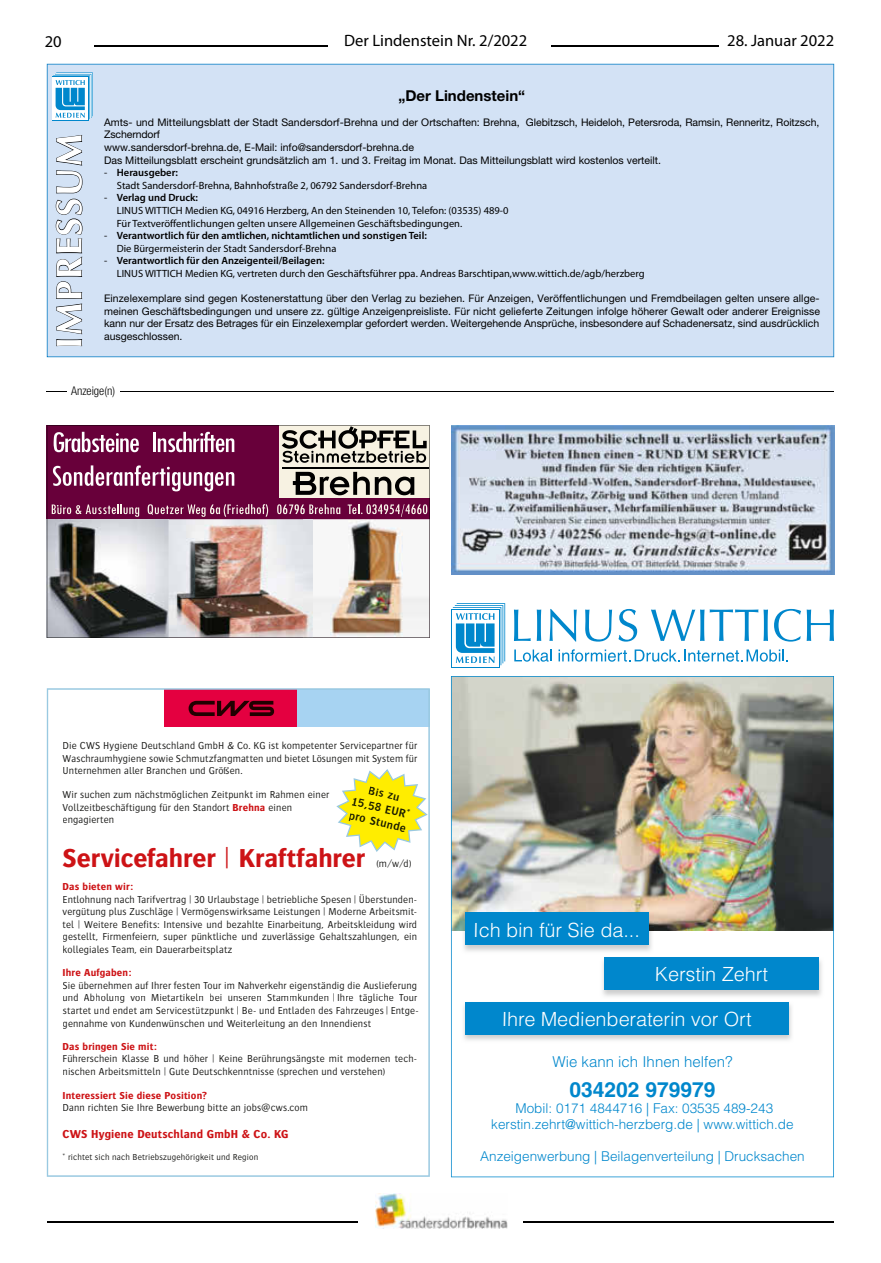
<style>
.page{position:relative;width:881px;height:1263px;background:#fff}
.page>*{position:absolute;margin:0;border:0;box-sizing:border-box;transform-origin:0 0}
.t1{font:700 36px "Optima LT";letter-spacing:.05em;color:#fff}
.t2{font:700 27px "Bosis";color:#cd1316}
.t3{font:700 21px "Helvetica LT";color:#0087cc}
.t4{font:300 19.5px "Helvetica LT";color:#fff}
.t5{font:16.5px "Myriad Pro";color:#000}
.t6{font:300 15px "Helvetica LT";color:#0087cc}
.t7{font:700 15px "Helvetica Neue LT";color:#000}
.t8{font:300 13.5px/16.2px "Helvetica LT";color:#0087cc;text-align:center}
.t9{font:700 12px "Bosis";letter-spacing:.015em;color:#cd1316}
.t10{font:600 12px/14.4px "Bosis";color:#191b00;text-align:center}
.t11{font:300 condensed 12px "Helvetica Neue LT";color:#000}
.t12{font:300 10.5px/12.6px "Bosis";letter-spacing:.015em;color:#1a1a18}
.t13{font:10.5px/12.6px "Helvetica Neue LT";color:#000}
.t14{font:10.5px/12.6px "Myriad Pro";color:#000}
.t15{font:600 10.5px/12.6px "Myriad Pro";color:#000}
.t16{font:700 10.5px "Bosis";letter-spacing:.015em;color:#cd1316}
.t17{font:300 9px "Bosis";letter-spacing:.02em;color:#1a1a18}
.s1{font-weight:600}
.s2{font-weight:400}
.s3{font-weight:700;color:#cd1316}
</style>
<div class="page">
<img style="left:47px;top:425px;width:382px;height:213px">
<img style="left:451px;top:425px;width:382px;height:149px">
<svg style="left:47px;top:688px;width:382px;height:489px"></svg>
<div style="left:64px;top:741px;width:353px;height:10px;background:#fff"></div>
<div style="left:63px;top:754px;width:354px;height:9px;background:#fff"></div>
<div style="left:64px;top:767px;width:178px;height:8px;background:#fff"></div>
<div style="left:63px;top:791px;width:266px;height:9px;background:#fff"></div>
<div style="left:63px;top:803px;width:166px;height:10px;background:#fff"></div>
<div style="left:269px;top:804px;width:23px;height:7px;background:#fff"></div>
<div style="left:63px;top:816px;width:50px;height:9px;background:#fff"></div>
<div style="left:373px;top:859px;width:38px;height:8px;background:#fff"></div>
<div style="left:64px;top:894px;width:349px;height:10px;background:#fff"></div>
<div style="left:63px;top:907px;width:351px;height:10px;background:#fff"></div>
<div style="left:63px;top:920px;width:354px;height:9px;background:#fff"></div>
<div style="left:63px;top:933px;width:354px;height:9px;background:#fff"></div>
<div style="left:63px;top:945px;width:169px;height:10px;background:#fff"></div>
<div style="left:63px;top:981px;width:354px;height:9px;background:#fff"></div>
<svg style="left:63px;top:994px;width:355px;height:22px"></svg>
<div style="left:63px;top:1019px;width:308px;height:9px;background:#fff"></div>
<div style="left:64px;top:1055px;width:348px;height:9px;background:#fff"></div>
<div style="left:63px;top:1067px;width:322px;height:10px;background:#fff"></div>
<div style="left:64px;top:1104px;width:21px;height:7px;background:#fff"></div>
<div style="left:89px;top:1104px;width:218px;height:9px;background:#fff"></div>
<div style="left:63px;top:1153px;width:194px;height:8px;background:#fff"></div>
<svg style="left:336px;top:769px;width:91px;height:83px"></svg>
<svg style="left:514px;top:609px;width:16px;height:32px"></svg>
<svg style="left:536px;top:609px;width:5px;height:32px"></svg>
<svg style="left:549px;top:609px;width:27px;height:33px"></svg>
<svg style="left:585px;top:609px;width:27px;height:33px"></svg>
<svg style="left:618px;top:609px;width:19px;height:33px"></svg>
<svg style="left:651px;top:609px;width:116px;height:32px"></svg>
<svg style="left:774px;top:609px;width:26px;height:33px"></svg>
<svg style="left:806px;top:609px;width:27px;height:32px"></svg>
<svg style="left:451px;top:610px;width:1px;height:56px"></svg>
<svg style="left:452px;top:603px;width:53px;height:62px"></svg>
<svg style="left:514px;top:649px;width:37px;height:13px"></svg>
<svg style="left:558px;top:649px;width:230px;height:13px"></svg>
<img style="left:451px;top:676px;width:382px;height:501px">
<img style="left:599px;top:957px;width:224px;height:42px">
<div style="left:604px;top:957px;width:214px;height:33px;background:#0087cc"></div>
<img style="left:460px;top:912px;width:193px;height:42px">
<div style="left:464px;top:912px;width:184px;height:33px;background:#0087cc"></div>
<img style="left:460px;top:1001px;width:333px;height:42px">
<div style="left:464px;top:1002px;width:324px;height:32px;background:#0087cc"></div>
<hr style="left:94px;top:45px;width:234px;height:2px;background:#000">
<hr style="left:551px;top:45px;width:282px;height:2px;background:#000">
<div style="left:718px;top:33px;width:120px;height:15px;background:#fff"></div>
<hr style="left:47px;top:1221px;width:310px;height:1px;background:#000">
<hr style="left:523px;top:1222px;width:310px;height:1px;background:#000">
<img style="left:375px;top:1194px;width:132px;height:34px">
<div style="left:47px;top:64px;width:786px;height:293px;background:#d3e2f5"></div>
<svg style="left:55px;top:134px;width:28px;height:213px;background:#abb7c7"></svg>
<div style="left:52px;top:77px;width:36px;height:44px;background:#0087cc"></div>
<div style="left:52px;top:77px;width:36px;height:43px;background:#fff"></div>
<svg style="left:53px;top:72px;width:40px;height:47px"></svg>
<hr style="left:47px;top:391px;width:786px;height:1px;background:#000">
<div style="left:67px;top:387px;width:52px;height:6px;background:#fff"></div>
<h3 class="t5" style="left:45px;top:32px;width:18px">20</h3>
<h3 class="t5" style="left:344px;top:31px;width:184px">Der Lindenstein Nr. 2/2022</h3>
<h3 class="t5" style="left:727px;top:30px;width:108px">28. Januar 2022</h3>
<h1 class="t1" style="left:48px;top:349px;width:216px;rotate:-90deg">IMPRESSUM</h1>
<h3 class="t7" style="left:398px;top:86px;width:128px">„Der Lindenstein“</h3>
<p class="t13" style="left:104px;top:116px;width:716px">Amts- und Mitteilungsblatt der Stadt Sandersdorf-Brehna und der Ortschaften: Brehna, Glebitzsch, Heideloh, Petersroda, Ramsin, Renneritz, Roitzsch, Zscherndorf<br>www.sandersdorf-brehna.de, E-Mail: info@sandersdorf-brehna.de<br>Das Mitteilungsblatt erscheint grundsätzlich am 1. und 3. Freitag im Monat. Das Mitteilungsblatt wird kostenlos verteilt.</p>
<p class="t14" style="left:117px;top:166px;width:312px;text-indent:-13px">- <span class="s1">Herausgeber:<br></span>Stadt Sandersdorf-Brehna, Bahnhofstraße 2, 06792 Sandersdorf-Brehna</p>
<p class="t14" style="left:117px;top:191px;width:393px;text-indent:-13px">- <span class="s1">Verlag und Druck:<br></span>LINUS WITTICH Medien KG, 04916 Herzberg, An den Steinenden 10, Telefon: (03535) 489-0<br>Für Textveröffentlichungen gelten unsere Allgemeinen Geschäftsbedingungen.</p>
<p class="t15" style="left:117px;top:229px;width:311px;text-indent:-13px"><span class="s2">-</span> Verantwortlich für den amtlichen, nichtamtlichen und sonstigen Teil:<br><span class="s2">Die Bürgermeisterin der Stadt Sandersdorf-Brehna</span></p>
<p class="t14" style="left:117px;top:254px;width:529px;text-indent:-13px">- <span class="s1">Verantwortlich für den Anzeigenteil/Beilagen:<br></span>LINUS WITTICH Medien KG, vertreten durch den Geschäftsführer ppa. Andreas Barschtipan,www.wittich.de/agb/herzberg</p>
<p class="t13" style="left:104px;top:292px;width:717px;text-align:justify">Einzelexemplare sind gegen Kostenerstattung über den Verlag zu beziehen. Für Anzeigen, Veröffentlichungen und Fremdbeilagen gelten unsere allge&shy;meinen Geschäftsbedingungen und unsere zz. gültige Anzeigenpreisliste. Für nicht gelieferte Zeitungen infolge höherer Gewalt oder anderer Ereignisse kann nur der Ersatz des Betrages für ein Einzelexemplar gefordert werden. Weitergehende Ansprüche, insbesondere auf Schadenersatz, sind ausdrücklich ausgeschlossen.</p>
<p class="t11" style="left:71px;top:384px;width:45px">Anzeige(n)</p>
<p class="t12" style="left:63px;top:739px;width:356px;text-align:justify">Die CWS Hygiene Deutschland GmbH &amp; Co. KG ist kompetenter Servicepartner für Waschraumhygiene sowie Schmutzfangmatten und bietet Lösungen mit System für Unternehmen aller Branchen und Größen.</p>
<p class="t12" style="left:63px;top:788px;width:268px">Wir suchen zum nächstmöglichen Zeitpunkt im Rahmen einer<br>Vollzeitbeschäftigung für den Standort <span class="s3">Brehna</span> einen engagierten</p>
<h2 class="t2" style="left:63px;top:842px;width:304px">Servicefahrer | Kraftfahrer</h2>
<p class="t10" style="left:356px;top:780px;width:61px;rotate:13deg">Bis zu<br>15,58 EUR* pro Stunde</p>
<p class="t12" style="left:376px;top:857px;width:37px">(m/w/d)</p>
<p class="t16" style="left:63px;top:880px;width:72px">Das bieten wir:</p>
<p class="t12" style="left:63px;top:892px;width:356px;text-align:justify">Entlohnung nach Tarifvertrag | 30 Urlaubstage | betriebliche Spesen | Überstunden&shy;vergütung plus Zuschläge | Vermögenswirksame Leistungen | Moderne Arbeitsmit&shy;tel | Weitere Benefits: Intensive und bezahlte Einarbeitung, Arbeitskleidung wird gestellt, Firmenfeiern, super pünktliche und zuverlässige Gehaltszahlungen, ein kollegiales Team, ein Dauerarbeitsplatz</p>
<p class="t16" style="left:63px;top:967px;width:70px">Ihre Aufgaben:</p>
<p class="t12" style="left:63px;top:979px;width:357px">Sie übernehmen auf Ihrer festen Tour im Nahverkehr eigenständig die Auslieferung und Abholung von Mietartikeln bei unseren Stammkunden | Ihre tägliche Tour startet und endet am Servicestützpunkt | Be- und Entladen des Fahrzeuges | Entge&shy;gennahme von Kundenwünschen und Weiterleitung an den Innendienst</p>
<p class="t16" style="left:63px;top:1040px;width:96px">Das bringen Sie mit:</p>
<p class="t12" style="left:63px;top:1052px;width:356px">Führerschein Klasse B und höher | Keine Berührungsängste mit modernen tech&shy;nischen Arbeitsmitteln | Gute Deutschkenntnisse (sprechen und verstehen)</p>
<p class="t16" style="left:63px;top:1089px;width:146px">Interessiert Sie diese Position?</p>
<p class="t12" style="left:63px;top:1101px;width:247px">Dann richten Sie Ihre Bewerbung bitte an jobs@cws.com</p>
<p class="t9" style="left:63px;top:1127px;width:227px">CWS Hygiene Deutschland GmbH &amp; Co. KG</p>
<p class="t17" style="left:63px;top:1152px;width:197px">* richtet sich nach Betriebszugehörigkeit und Region</p>
<h3 class="t4" style="left:473px;top:917px;width:168px">Ich bin für Sie da...</h3>
<h3 class="t4" style="left:654px;top:962px;width:115px">Kerstin Zehrt</h3>
<h3 class="t4" style="left:501px;top:1007px;width:251px">Ihre Medienberaterin vor Ort</h3>
<h3 class="t6" style="left:552px;top:1052px;width:182px">Wie kann ich Ihnen helfen?</h3>
<h3 class="t3" style="left:569px;top:1076px;width:147px">034202 979979</h3>
<p class="t8" style="left:491px;top:1100px;width:304px">Mobil: 0171 4844716 | Fax: 03535 489-243 kerstin.zehrt@wittich-herzberg.de | www.wittich.de</p>
<p class="t8" style="left:480px;top:1148px;width:326px">Anzeigenwerbung | Beilagenverteilung | Drucksachen</p>
</div>
